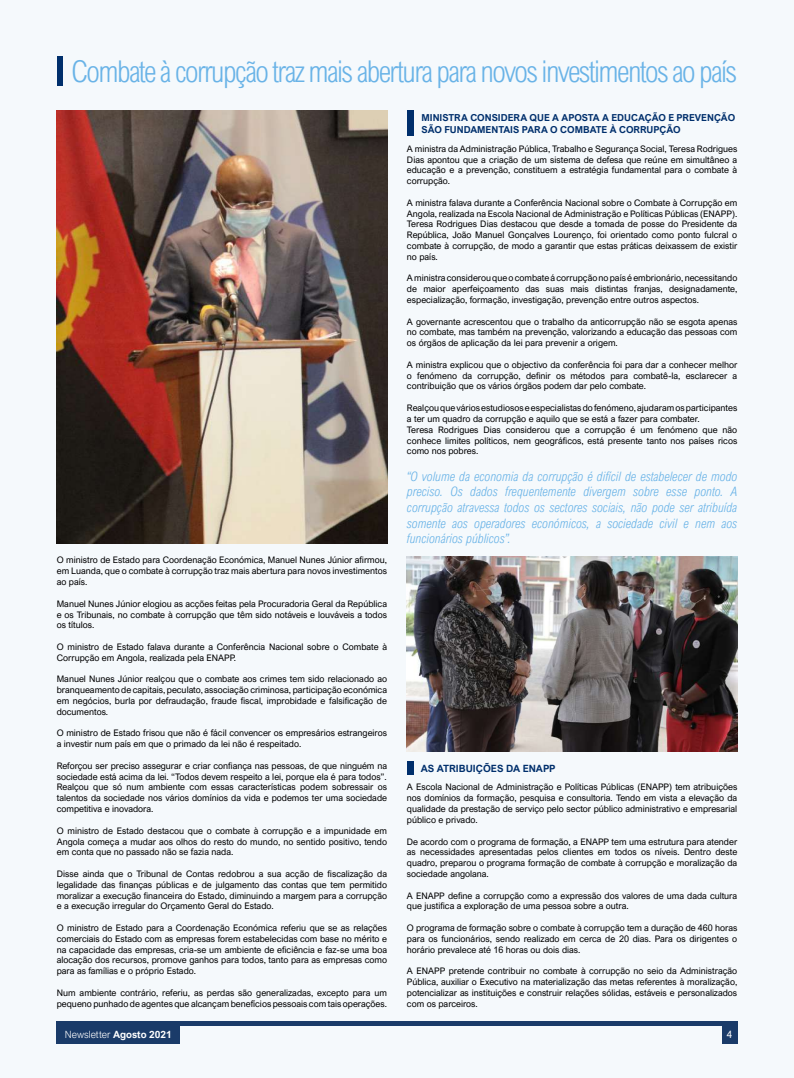
<style>
.page{position:relative;width:794px;height:1078px;background:#fff}
.page>*{position:absolute;margin:0;border:0;box-sizing:border-box;transform-origin:0 0}
.t1{font:300 30px "Arial Nova Cond";letter-spacing:-.05em;color:#69b3e7}
.t2{font:italic 300 13px/15.6px "Arial Nova Cond";color:#69b3e7;text-align:justify}
.t3{font:300 10px "Arial Nova";color:#fff}
.t4{font:700 10px "Arial Nova";color:#002f6c}
.t5{font:10px "Arial Nova";color:#fff}
.t6{font:700 9.6px/12px "Arial Nova";color:#002f6c}
.t7{font:9px/10.8px "Arial Nova";color:#000001;text-align:justify}
.s1{font-weight:700}
</style>
<div class="page">
<div style="left:0;top:0;width:794px;height:1077px;background:#f5f9fc"></div>
<div style="left:57px;top:1020px;width:123px;height:23px;background:#1a3b69"></div>
<div style="left:57px;top:1020px;width:680px;height:5px;background:#1a3b69"></div>
<div style="left:722px;top:1020px;width:15px;height:23px;background:#1a3b69"></div>
<div style="left:407px;top:760px;width:6px;height:14px;background:#002f6c"></div>
<div style="left:407px;top:110px;width:6px;height:26px;background:#002f6c"></div>
<img style="left:57px;top:110px;width:330px;height:433px">
<img style="left:407px;top:557px;width:330px;height:194px">
<div style="left:57px;top:57px;width:5px;height:29px;background:#002f6c"></div>
<h1 class="t1" style="left:71px;top:53px;width:667px">Combate à corrupção traz mais abertura para novos investimentos ao país</h1>
<p class="t7" style="left:57px;top:554px;width:332px">O ministro de Estado para Coordenação Económica, Manuel Nunes Júnior afirmou, em Luanda, que o combate à corrupção traz mais abertura para novos investimentos ao país.</p>
<p class="t7" style="left:57px;top:598px;width:332px">Manuel Nunes Júnior elogiou as acções feitas pela Procuradoria Geral da República e os Tribunais, no combate à corrupção que têm sido notáveis e louváveis a todos os títulos.</p>
<p class="t7" style="left:57px;top:641px;width:332px">O ministro de Estado falava durante a Conferência Nacional sobre o Combate à<br>Corrupção em Angola, realizada pela ENAPP.</p>
<p class="t7" style="left:57px;top:673px;width:332px">Manuel Nunes Júnior realçou que o combate aos crimes tem sido relacionado ao branqueamento de capitais, peculato, associação criminosa, participação económica em negócios, burla por defraudação, fraude fiscal, improbidade e falsificação de documentos.</p>
<p class="t7" style="left:57px;top:727px;width:332px">O ministro de Estado frisou que não é fácil convencer os empresários estrangeiros a investir num país em que o primado da lei não é respeitado.</p>
<p class="t7" style="left:57px;top:760px;width:332px">Reforçou ser preciso assegurar e criar confiança nas pessoas, de que ninguém na sociedade está acima da lei. “Todos devem respeito a lei, porque ela é para todos”.<br>Realçou que só num ambiente com essas características podem sobressair os talentos da sociedade nos vários domínios da vida e podemos ter uma sociedade competitiva e inovadora.</p>
<p class="t7" style="left:57px;top:824px;width:332px">O ministro de Estado destacou que o combate à corrupção e a impunidade em Angola começa a mudar aos olhos do resto do mundo, no sentido positivo, tendo em conta que no passado não se fazia nada.</p>
<p class="t7" style="left:57px;top:868px;width:332px">Disse ainda que o Tribunal de Contas redobrou a sua acção de fiscalização da legalidade das finanças públicas e de julgamento das contas que tem permitido moralizar a execução financeira do Estado, diminuindo a margem para a corrupção e a execução irregular do Orçamento Geral do Estado.</p>
<p class="t7" style="left:57px;top:922px;width:332px">O ministro de Estado para a Coordenação Económica referiu que se as relações comerciais do Estado com as empresas forem estabelecidas com base no mérito e na capacidade das empresas, cria-se um ambiente de eficiência e faz-se uma boa alocação dos recursos, promove ganhos para todos, tanto para as empresas como para as famílias e o próprio Estado.</p>
<p class="t7" style="left:57px;top:986px;width:332px">Num ambiente contrário, referiu, as perdas são generalizadas, excepto para um pequeno punhado de agentes que alcançam benefícios pessoais com tais operações.</p>
<p class="t6" style="left:421px;top:111px;width:315px">MINISTRA CONSIDERA QUE A APOSTA A EDUCAÇÃO E PREVENÇÃO<br>SÃO FUNDAMENTAIS PARA O COMBATE À CORRUPÇÃO</p>
<p class="t7" style="left:407px;top:143px;width:332px">A ministra da Administração Pública, Trabalho e Segurança Social, Teresa Rodrigues Dias apontou que a criação de um sistema de defesa que reúne em simultâneo a educação e a prevenção, constituem a estratégia fundamental para o combate à corrupção.</p>
<p class="t7" style="left:407px;top:197px;width:332px">A ministra falava durante a Conferência Nacional sobre o Combate à Corrupção em Angola, realizada na Escola Nacional de Administração e Políticas Públicas (ENAPP).<br>Teresa Rodrigues Dias destacou que desde a tomada de posse do Presidente da República, João Manuel Gonçalves Lourenço, foi orientado como ponto fulcral o combate à corrupção, de modo a garantir que estas práticas deixassem de existir no país.</p>
<p class="t7" style="left:407px;top:273px;width:332px">A ministra considerou que o combate á corrupção no país é embrionário, necessitando de maior aperfeiçoamento das suas mais distintas franjas, designadamente, especialização, formação, investigação, prevenção entre outros aspectos.</p>
<p class="t7" style="left:407px;top:316px;width:332px">A governante acrescentou que o trabalho da anticorrupção não se esgota apenas no combate, mas também na prevenção, valorizando a educação das pessoas com os órgãos de aplicação da lei para prevenir a origem.</p>
<p class="t7" style="left:407px;top:359px;width:332px">A ministra explicou que o objectivo da conferência foi para dar a conhecer melhor o fenómeno da corrupção, definir os métodos para combatê-la, esclarecer a contribuição que os vários órgãos podem dar pelo combate.</p>
<p class="t7" style="left:407px;top:402px;width:332px;text-align:left">Realçou que vários estudiosos e especialistas do fenómeno, ajudaram os participantes a ter um quadro da corrupção e aquilo que se está a fazer para combater.<br>Teresa Rodrigues Dias considerou que a corrupção é um fenómeno que não conhece limites políticos, nem geográficos, está presente tanto nos países ricos como nos pobres.</p>
<p class="t2" style="left:407px;top:468px;width:332px">“O volume da economia da corrupção é difícil de estabelecer de modo preciso. Os dados frequentemente divergem sobre esse ponto. A corrupção atravessa todos os sectores sociais, não pode ser atribuída somente aos operadores económicos, a sociedade civil e nem aos funcionários públicos”.</p>
<p class="t4" style="left:421px;top:762px;width:136px">AS ATRIBUIÇÕES DA ENAPP</p>
<p class="t7" style="left:407px;top:781px;width:332px">A Escola Nacional de Administração e Políticas Públicas (ENAPP) tem atribuições nos domínios da formação, pesquisa e consultoria. Tendo em vista a elevação da qualidade da prestação de serviço pelo sector público administrativo e empresarial público e privado.</p>
<p class="t7" style="left:407px;top:835px;width:332px">De acordo com o programa de formação, a ENAPP tem uma estrutura para atender as necessidades apresentadas pelos clientes em todos os níveis. Dentro deste quadro, preparou o programa formação de combate à corrupção e moralização da sociedade angolana.</p>
<p class="t7" style="left:407px;top:889px;width:332px">A ENAPP define a corrupção como a expressão dos valores de uma dada cultura que justifica a exploração de uma pessoa sobre a outra.</p>
<p class="t7" style="left:407px;top:922px;width:332px">O programa de formação sobre o combate à corrupção tem a duração de 460 horas para os funcionários, sendo realizado em cerca de 20 dias. Para os dirigentes o horário prevalece até 16 horas ou dois dias.</p>
<p class="t7" style="left:407px;top:965px;width:332px">A ENAPP pretende contribuir no combate à corrupção no seio da Administração Pública, auxiliar o Executivo na materialização das metas referentes à moralização, potencializar as instituições e construir relações sólidas, estáveis e personalizados com os parceiros.</p>
<p class="t3" style="left:65px;top:1028px;width:108px">Newsletter <span class="s1">Agosto 2021</span></p>
<p class="t5" style="left:727px;top:1028px;width:7px">4</p>
</div>
